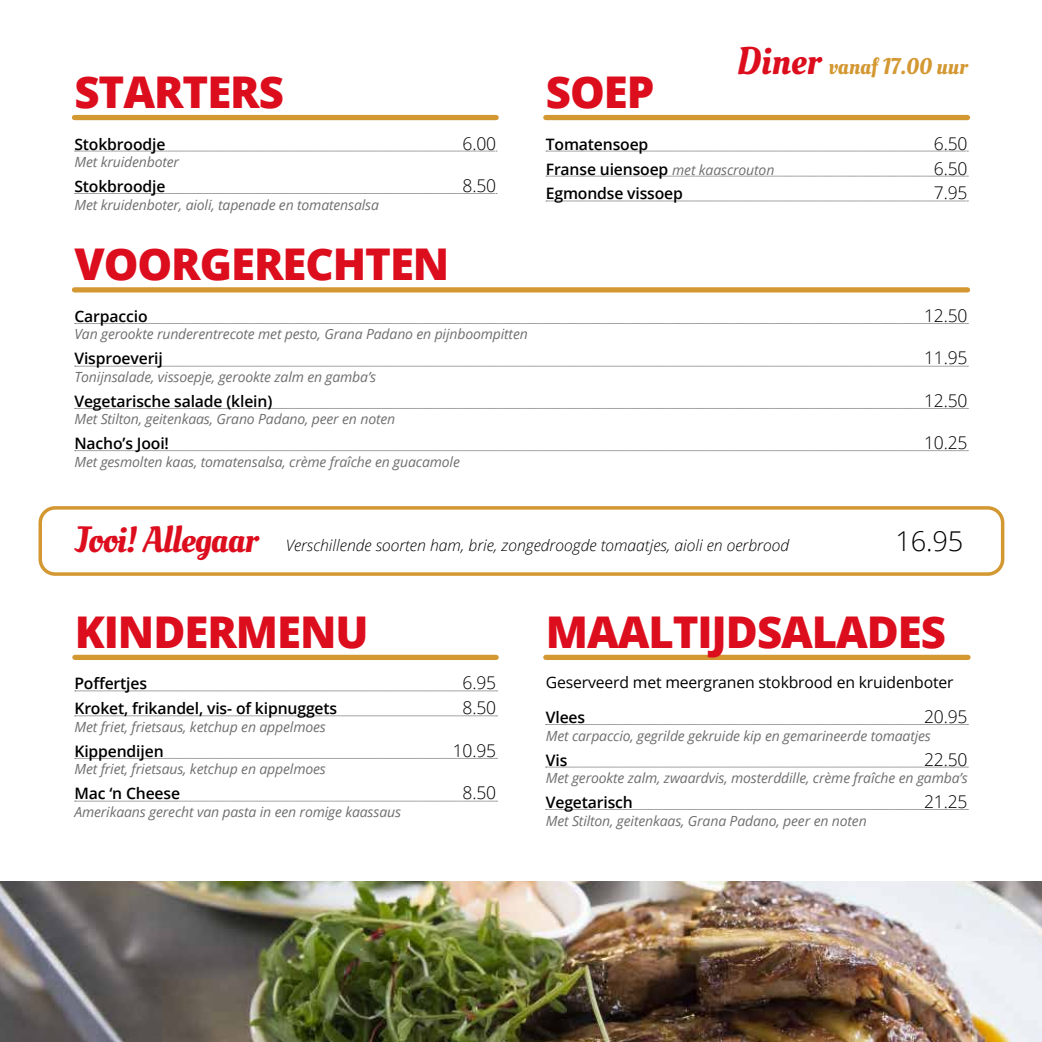
<style>
.page{position:relative;width:1042px;height:1042px;background:#fff}
.page>*{position:absolute;margin:0;border:0;box-sizing:border-box;transform-origin:0 0}
.t1{font:800 43.75px "Open Sans";letter-spacing:-.025em;color:#dc0d1d}
.t2{font:36.4px "Oleo Script";letter-spacing:-.02em;color:#dc0d1d}
.t3{font:300 27.3px "Open Sans";color:#000}
.t4{font:22.75px "Oleo Script";color:#d49833}
.t5{font:300 17.5px "Open Sans";letter-spacing:-.01em;color:#000}
.t6{font:600 15.75px "Open Sans";letter-spacing:-.01em;color:#000}
.t7{font:italic 300 15.75px "Open Sans";color:#000}
.t8{font:15.75px "Open Sans";letter-spacing:-.01em;color:#000}
.t9{font:italic 14px "Open Sans";letter-spacing:-.01em;color:#706f6f}
.s1{font-size:38.5px;color:#dc0d1d}
.s2{font-weight:400;font-style:italic;font-size:14px;color:#706f6f}
</style>
<div class="page">
<svg style="left:546px;top:151px;width:422px;height:1px"></svg>
<svg style="left:546px;top:176px;width:422px;height:1px"></svg>
<svg style="left:546px;top:201px;width:422px;height:1px"></svg>
<svg style="left:75px;top:151px;width:422px;height:1px"></svg>
<svg style="left:75px;top:323px;width:893px;height:1px"></svg>
<svg style="left:75px;top:366px;width:893px;height:1px"></svg>
<svg style="left:75px;top:408px;width:893px;height:1px"></svg>
<svg style="left:75px;top:450px;width:893px;height:1px"></svg>
<svg style="left:75px;top:690px;width:422px;height:1px"></svg>
<svg style="left:75px;top:715px;width:422px;height:1px"></svg>
<svg style="left:545px;top:724px;width:423px;height:1px"></svg>
<svg style="left:75px;top:758px;width:422px;height:1px"></svg>
<svg style="left:75px;top:801px;width:422px;height:1px"></svg>
<svg style="left:545px;top:767px;width:423px;height:1px"></svg>
<svg style="left:545px;top:809px;width:423px;height:1px"></svg>
<svg style="left:75px;top:193px;width:422px;height:1px"></svg>
<div style="left:546px;top:655px;width:422px;height:5px;background:#d49833"></div>
<div style="left:75px;top:655px;width:421px;height:5px;background:#d49833"></div>
<div style="left:74px;top:115px;width:422px;height:5px;background:#d49833"></div>
<div style="left:546px;top:115px;width:421px;height:5px;background:#d49833"></div>
<div style="left:74px;top:287px;width:893px;height:5px;background:#d49833"></div>
<img style="left:0;top:881px;width:1042px;height:161px">
<div style="left:38px;top:506px;width:966px;height:70px;border:4px solid #d49833;border-radius:15px"></div>
<h1 class="t1" style="left:74px;top:59px;width:211px">STARTERS</h1>
<h1 class="t1" style="left:546px;top:59px;width:110px">SOEP</h1>
<h3 class="t4" style="left:736px;top:53px;width:233px"><span class="s1">Diner</span> vanaf 17.00 uur</h3>
<p class="t6" style="left:74px;top:133px;width:93px">Stokbroodje</p>
<p class="t5" style="left:462px;top:131px;width:35px">6.00</p>
<p class="t9" style="left:74px;top:152px;width:106px">Met kruidenboter</p>
<p class="t6" style="left:74px;top:175px;width:93px">Stokbroodje</p>
<p class="t5" style="left:462px;top:174px;width:35px">8.50</p>
<p class="t9" style="left:74px;top:195px;width:306px">Met kruidenboter, aioli, tapenade en tomatensalsa</p>
<h1 class="t1" style="left:74px;top:231px;width:376px">VOORGERECHTEN</h1>
<p class="t6" style="left:546px;top:133px;width:104px">Tomatensoep</p>
<p class="t5" style="left:934px;top:131px;width:35px">6.50</p>
<p class="t6" style="left:546px;top:158px;width:230px">Franse uiensoep <span class="s2">met kaascrouton</span></p>
<p class="t5" style="left:934px;top:156px;width:35px">6.50</p>
<p class="t6" style="left:546px;top:183px;width:139px">Egmondse vissoep</p>
<p class="t5" style="left:934px;top:181px;width:35px">7.95</p>
<p class="t6" style="left:74px;top:305px;width:75px">Carpaccio</p>
<p class="t5" style="left:924px;top:303px;width:45px">12.50</p>
<p class="t9" style="left:74px;top:325px;width:455px">Van gerookte runderentrecote met pesto, Grana Padano en pijnboompitten</p>
<p class="t6" style="left:74px;top:348px;width:90px">Visproeverij</p>
<p class="t5" style="left:924px;top:346px;width:45px">11.95</p>
<p class="t9" style="left:74px;top:367px;width:303px">Tonijnsalade, vissoepje, gerookte zalm en gamba’s</p>
<p class="t6" style="left:74px;top:390px;width:199px">Vegetarische salade (klein)</p>
<p class="t5" style="left:924px;top:388px;width:45px">12.50</p>
<p class="t9" style="left:74px;top:410px;width:322px">Met Stilton, geitenkaas, Grano Padano, peer en noten</p>
<p class="t6" style="left:74px;top:433px;width:96px">Nacho’s Jooi!</p>
<p class="t5" style="left:924px;top:431px;width:45px">10.25</p>
<p class="t9" style="left:74px;top:452px;width:387px">Met gesmolten kaas, tomatensalsa, crème fraîche en guacamole</p>
<h2 class="t2" style="left:75px;top:518px;width:184px">Jooi! Allegaar</h2>
<p class="t7" style="left:286px;top:534px;width:505px">Verschillende soorten ham, brie, zongedroogde tomaatjes, aioli en oerbrood</p>
<h3 class="t3" style="left:895px;top:523px;width:69px">16.95</h3>
<h1 class="t1" style="left:75px;top:598px;width:295px">KINDERMENU</h1>
<h1 class="t1" style="left:546px;top:598px;width:402px">MAALTIJDSALADES</h1>
<p class="t6" style="left:74px;top:673px;width:74px">Poffertjes</p>
<p class="t5" style="left:462px;top:671px;width:35px">6.95</p>
<p class="t6" style="left:74px;top:698px;width:264px">Kroket, frikandel, vis- of kipnuggets</p>
<p class="t5" style="left:462px;top:696px;width:35px">8.50</p>
<p class="t9" style="left:74px;top:717px;width:253px">Met friet, frietsaus, ketchup en appelmoes</p>
<p class="t6" style="left:74px;top:740px;width:91px">Kippendijen</p>
<p class="t5" style="left:453px;top:738px;width:45px">10.95</p>
<p class="t9" style="left:74px;top:759px;width:253px">Met friet, frietsaus, ketchup en appelmoes</p>
<p class="t6" style="left:74px;top:783px;width:107px">Mac ‘n Cheese</p>
<p class="t5" style="left:462px;top:781px;width:35px">8.50</p>
<p class="t9" style="left:74px;top:802px;width:328px">Amerikaans gerecht van pasta in een romige kaassaus</p>
<p class="t8" style="left:546px;top:671px;width:409px">Geserveerd met meergranen stokbrood en kruidenboter</p>
<p class="t6" style="left:546px;top:706px;width:41px">Vlees</p>
<p class="t5" style="left:924px;top:705px;width:45px">20.95</p>
<p class="t9" style="left:546px;top:726px;width:387px">Met carpaccio, gegrilde gekruide kip en gemarineerde tomaatjes</p>
<p class="t6" style="left:546px;top:749px;width:23px">Vis</p>
<p class="t5" style="left:924px;top:747px;width:45px">22.50</p>
<p class="t9" style="left:546px;top:768px;width:423px">Met gerookte zalm, zwaardvis, mosterddille, crème fraîche en gamba’s</p>
<p class="t6" style="left:546px;top:791px;width:89px">Vegetarisch</p>
<p class="t5" style="left:924px;top:789px;width:45px">21.25</p>
<p class="t9" style="left:546px;top:811px;width:322px">Met Stilton, geitenkaas, Grana Padano, peer en noten</p>
</div>
